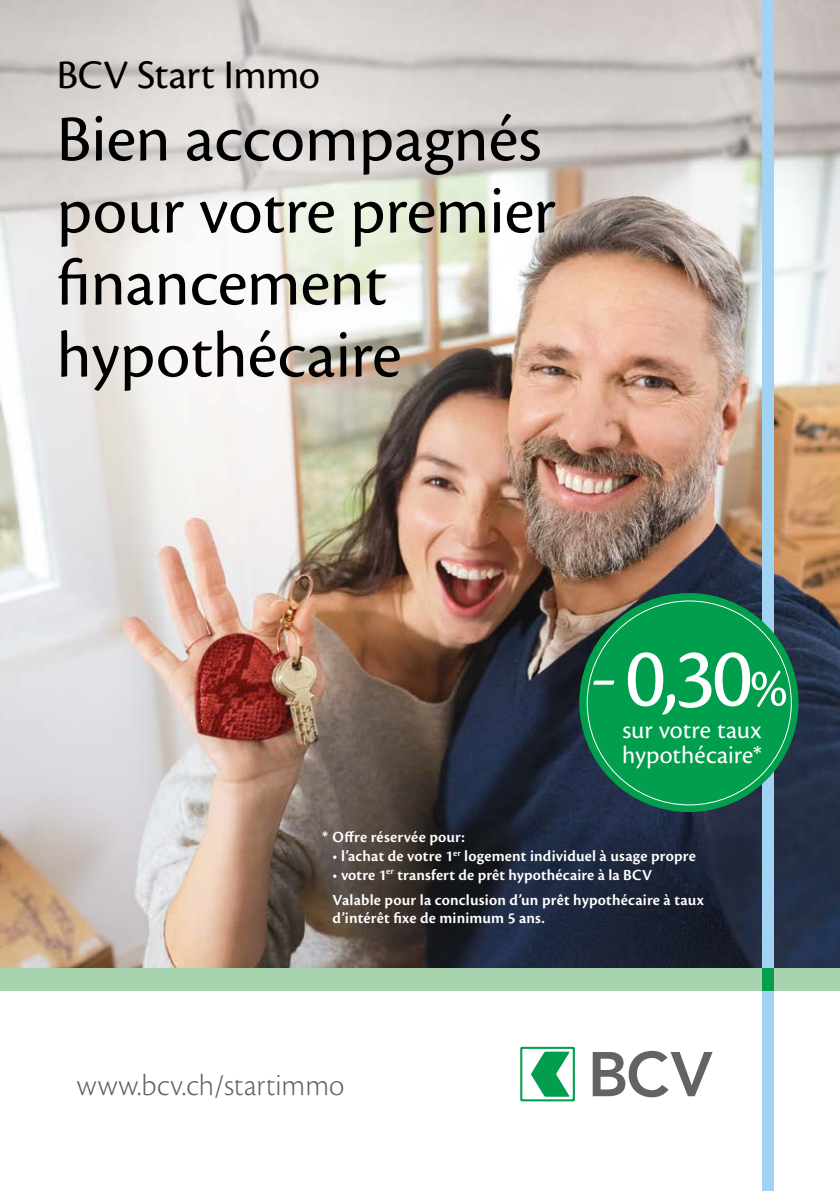
<style>
.page{position:relative;width:840px;height:1191px;background:#fff}
.page>*{position:absolute;margin:0;border:0;box-sizing:border-box;transform-origin:0 0}
.t1{font:88px "Cronos Pro";color:#fff}
.t2{font:68px/72px "Cronos Pro";color:#000}
.t3{font:42.2px "Cronos Pro";letter-spacing:-.01em;color:#000}
.t4{font:300 31.4px "Cronos Pro";color:#646363}
.t5{font:25.8px/24.2px "Cronos Pro";color:#fff}
.t6{font:600 16px/24.8px "Cronos Pro";letter-spacing:.01em;color:#fff}
.s1{font-size:66px}
.s2{font-size:56px}
.s3{font-weight:400}
</style>
<div class="page">
<img style="left:0;top:0;width:839px;height:968px">
<div style="left:518px;top:818px;width:252px;height:168px;background:#000;opacity:.49"></div>
<svg style="left:534px;top:827px;width:227px;height:141px;background:#1c2538"></svg>
<div style="left:761px;top:0;width:11px;height:1191px;background:#a2d3f3"></div>
<div style="left:0;top:968px;width:839px;height:23px;background:#a8d3af"></div>
<div style="left:761px;top:968px;width:11px;height:23px;background:#009e4d"></div>
<svg style="left:592px;top:1050px;width:120px;height:47px"></svg>
<svg style="left:520px;top:1046px;width:54px;height:55px"></svg>
<div style="left:522px;top:1048px;width:50px;height:51px;background:#fff"></div>
<svg style="left:531px;top:1051px;width:38px;height:45px"></svg>
<div style="left:579px;top:593px;width:219px;height:219px;background:#009e4d;border-radius:50%"></div>
<h3 class="t3" style="left:57px;top:51px;width:265px">BCV Start Immo</h3>
<h2 class="t2" style="left:57px;top:103px;width:500px">Bien accompagnés pour votre premier financement hypothécaire</h2>
<h1 class="t1" style="left:590px;top:627px;width:199px"><span class="s1">‒</span> 0,30<span class="s2">%</span></h1>
<h3 class="t5" style="left:622px;top:718px;width:141px">sur votre taux hypothécaire*</h3>
<p class="t6" style="left:322px;top:825px;width:144px">* Offre réservée pour:</p>
<p class="t6" style="left:332px;top:843px;width:364px"><span class="s3">•</span> l’achat de votre 1<sup>er</sup> logement individuel à usage propre</p>
<p class="t6" style="left:332px;top:862px;width:372px"><span class="s3">•</span> votre 1<sup>er</sup> transfert de prêt hypothécaire à la BCV<br>Valable pour la conclusion d’un prêt hypothécaire à taux</p>
<p class="t6" style="left:332px;top:906px;width:214px">d’intérêt fixe de minimum 5 ans.</p>
<h3 class="t4" style="left:77px;top:1066px;width:269px">www.bcv.ch/startimmo</h3>
</div>
